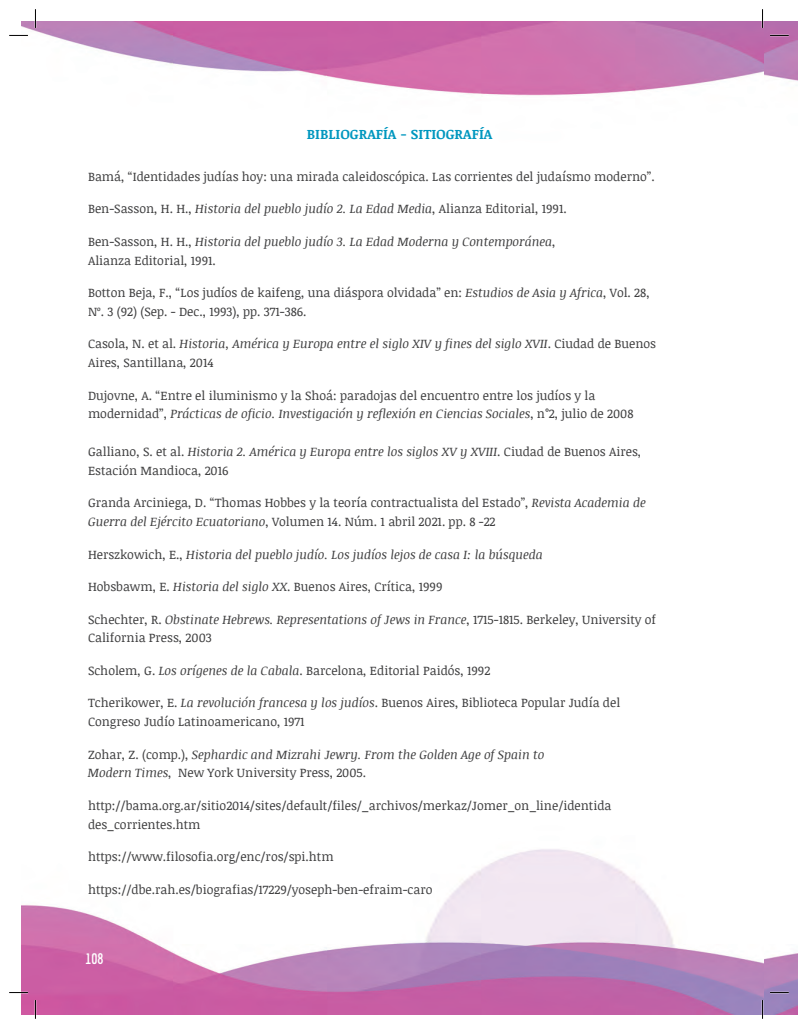
<style>
.page{position:relative;width:798px;height:1028px;background:#fff}
.page>*{position:absolute;margin:0;border:0;box-sizing:border-box;transform-origin:0 0}
.t1{font:700 15px "Economica";color:#fff}
.t2{font:700 13.75px "Noticia Text";color:#0097bf}
.t3{font:12.5px/18.8px "Noticia Text";color:#3e3e3f}
.t4{font:italic 12.5px/18.8px "Noticia Text";color:#3e3e3f}
.s1{font-style:italic}
.s2{font-style:normal}
</style>
<div class="page">
<img style="left:21px;top:21px;width:776px;height:993px">
<svg style="left:9px;top:35px;width:19px;height:1px"></svg>
<svg style="left:769px;top:35px;width:19px;height:1px"></svg>
<svg style="left:9px;top:991px;width:19px;height:2px"></svg>
<svg style="left:769px;top:991px;width:19px;height:2px"></svg>
<svg style="left:35px;top:9px;width:1px;height:19px"></svg>
<svg style="left:35px;top:1000px;width:1px;height:18px"></svg>
<svg style="left:761px;top:9px;width:2px;height:19px"></svg>
<svg style="left:761px;top:1000px;width:2px;height:18px"></svg>
<p class="t2" style="left:307px;top:124px;width:187px">BIBLIOGRAFÍA - SITIOGRAFÍA</p>
<p class="t3" style="left:88px;top:167px;width:568px">Bamá, “Identidades judías hoy: una mirada caleidoscópica. Las corrientes del judaísmo moderno”.</p>
<p class="t3" style="left:88px;top:199px;width:480px">Ben-Sasson, H. H., <span class="s1">Historia del pueblo judío 2. La Edad Media</span>, Alianza Editorial, 1991.</p>
<p class="t4" style="left:88px;top:232px;width:469px"><span class="s2">Ben-Sasson, H. H.,</span> Historia del pueblo judío 3. La Edad Moderna y Contemporánea<span class="s2">,<br>Alianza Editorial, 1991.</span></p>
<p class="t3" style="left:88px;top:283px;width:563px">Botton Beja, F., “Los judíos de kaifeng, una diáspora olvidada” en: <span class="s1">Estudios de Asia y Africa</span>, Vol. 28,<br>Nº. 3 (92) (Sep. - Dec., 1993), pp. 371-386.</p>
<p class="t4" style="left:88px;top:334px;width:569px"><span class="s2">Casola, N. et al.</span> Historia, América y Europa entre el siglo XIV y fines del siglo XVII<span class="s2">. Ciudad de Buenos<br>Aires, Santillana, 2014</span></p>
<p class="t3" style="left:88px;top:385px;width:546px">Dujovne, A. “Entre el iluminismo y la Shoá: paradojas del encuentro entre los judíos y la modernidad”, <span class="s1">Prácticas de oficio. Investigación y reflexión en Ciencias Sociales</span>, n°2, julio de 2008</p>
<p class="t3" style="left:88px;top:442px;width:554px">Galliano, S. et al. <span class="s1">Historia 2. América y Europa entre los siglos XV y XVIII</span>. Ciudad de Buenos Aires,<br>Estación Mandioca, 2016</p>
<p class="t3" style="left:88px;top:493px;width:559px">Granda Arciniega, D. “Thomas Hobbes y la teoría contractualista del Estado”, <span class="s1">Revista Academia de<br>Guerra del Ejército Ecuatoriano</span>, Volumen 14. Núm. 1 abril 2021. pp. 8 -22</p>
<p class="t4" style="left:88px;top:544px;width:456px"><span class="s2">Herszkowich, E.,</span> Historia del pueblo judío. Los judíos lejos de casa I: la búsqueda</p>
<p class="t3" style="left:88px;top:577px;width:356px">Hobsbawm, E. <span class="s1">Historia del siglo XX</span>. Buenos Aires, Crítica, 1999</p>
<p class="t3" style="left:88px;top:609px;width:569px">Schechter, R. <span class="s1">Obstinate Hebrews. Representations of Jews in France</span>, 1715-1815. Berkeley, University of<br>California Press, 2003</p>
<p class="t3" style="left:88px;top:660px;width:403px">Scholem, G. <span class="s1">Los orígenes de la Cabala</span>. Barcelona, Editorial Paidós, 1992</p>
<p class="t3" style="left:88px;top:693px;width:533px">Tcherikower, E. <span class="s1">La revolución francesa y los judíos</span>. Buenos Aires, Biblioteca Popular Judía del<br>Congreso Judío Latinoamericano, 1971</p>
<p class="t4" style="left:88px;top:744px;width:457px"><span class="s2">Zohar, Z. (comp.),</span> Sephardic and Mizrahi Jewry. From the Golden Age of Spain to<br>Modern Times<span class="s2">, New York University Press, 2005.</span></p>
<p class="t3" style="left:88px;top:795px;width:525px">http://bama.org.ar/sitio2014/sites/default/files/_archivos/merkaz/Jomer_on_line/identida des_corrientes.htm</p>
<p class="t3" style="left:88px;top:847px;width:247px">https://www.filosofia.org/enc/ros/spi.htm</p>
<p class="t3" style="left:88px;top:879px;width:346px">https://dbe.rah.es/biografias/17229/yoseph-ben-efraim-caro</p>
<p class="t1" style="left:85px;top:950px;width:20px">108</p>
</div>
